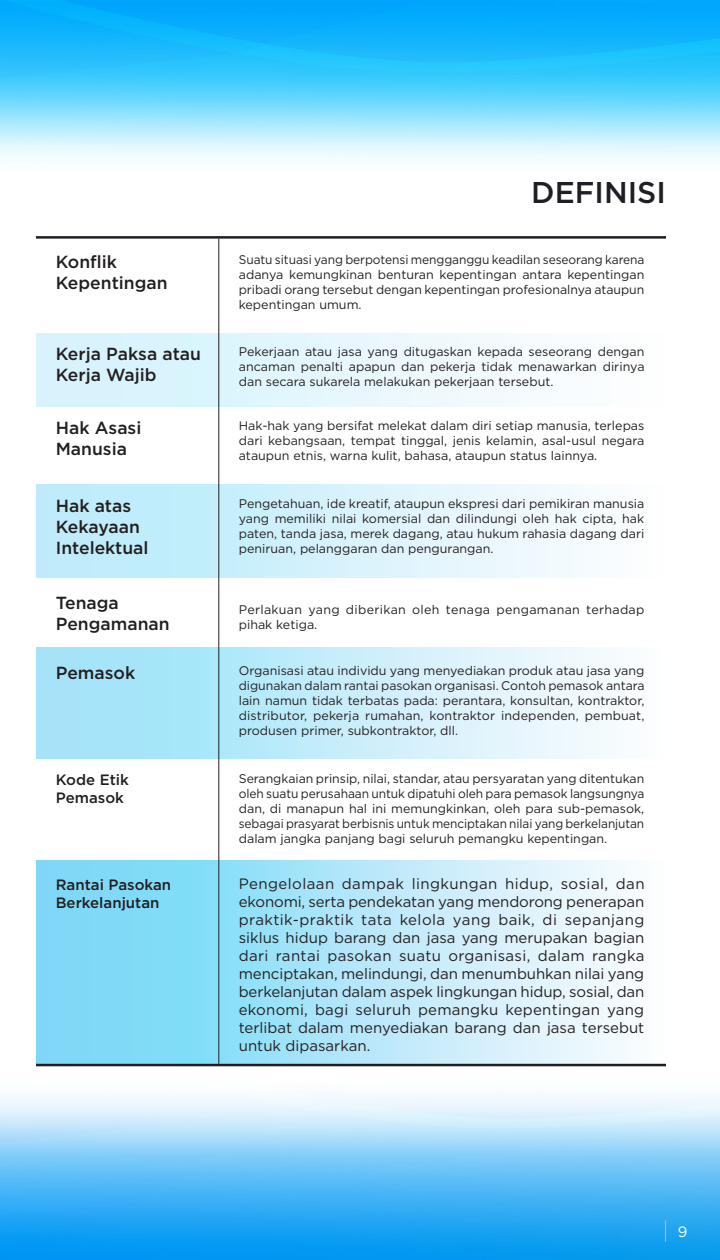
<style>
.page{position:relative;width:720px;height:1260px;background:#fff}
.page>*{position:absolute;margin:0;border:0;box-sizing:border-box;transform-origin:0 0}
.t1{font:500 30px "Gotham";color:#201e24}
.t2{font:500 17.5px/21px "Gotham";color:#231f20}
.t3{font:15px/18px "Gotham";color:#231f20;text-align:justify}
.t4{font:500 15px/18px "Gotham";color:#231f20}
.t5{font:15px "Gotham";color:#fff}
.t6{font:12.5px/15px "Gotham";color:#231f20;text-align:justify}
.t7{font:12.5px/15px "Gotham";color:#231f20;text-align:justify;scale:.96 1}
.t8{font:12.5px/15px "Gotham";letter-spacing:.025em;color:#231f20}
</style>
<div class="page">
<div style="left:36px;top:334px;width:630px;height:72px;background:linear-gradient(to right,#d2f2fc,#fefefe)"></div>
<svg style="left:0;top:0;width:720px;height:148px"></svg>
<svg style="left:0;top:1101px;width:720px;height:159px"></svg>
<div style="left:36px;top:485px;width:630px;height:93px;background:linear-gradient(to right,#b5e9fa,#fdfdfe)"></div>
<div style="left:36px;top:648px;width:630px;height:110px;background:linear-gradient(to right,#97e1f9,#fdfcfe)"></div>
<svg style="left:36px;top:860px;width:630px;height:204px"></svg>
<hr style="left:36px;top:236px;width:630px;height:3px;background:#201e24">
<hr style="left:36px;top:1064px;width:630px;height:2px;background:#201e24">
<hr style="left:218px;top:239px;width:1px;height:825px;background:#201e24">
<svg style="left:665px;top:1221px;width:1px;height:21px"></svg>
<h2 class="t2" style="left:56px;top:251px;width:113px">Konflik<br>Kepentingan</h2>
<h2 class="t2" style="left:56px;top:343px;width:147px">Kerja Paksa atau<br>Kerja Wajib</h2>
<h2 class="t2" style="left:56px;top:417px;width:87px">Hak Asasi<br>Manusia</h2>
<h2 class="t2" style="left:56px;top:495px;width:94px">Hak atas<br>Kekayaan<br>Intelektual</h2>
<h2 class="t2" style="left:56px;top:592px;width:115px">Tenaga<br>Pengamanan</h2>
<h2 class="t2" style="left:56px;top:662px;width:81px">Pemasok</h2>
<p class="t4" style="left:56px;top:771px;width:75px">Kode Etik<br>Pemasok</p>
<p class="t4" style="left:56px;top:875px;width:117px">Rantai Pasokan<br>Berkelanjutan</p>
<h1 class="t1" style="left:531px;top:173px;width:136px">DEFINISI</h1>
<p class="t7" style="left:239px;top:251px;width:424px">Suatu situasi yang berpotensi mengganggu keadilan seseorang karena adanya kemungkinan benturan kepentingan antara kepentingan pribadi orang tersebut dengan kepentingan profesionalnya ataupun kepentingan umum.</p>
<p class="t6" style="left:239px;top:344px;width:407px">Pekerjaan atau jasa yang ditugaskan kepada seseorang dengan ancaman penalti apapun dan pekerja tidak menawarkan dirinya dan secara sukarela melakukan pekerjaan tersebut.</p>
<p class="t6" style="left:239px;top:418px;width:407px">Hak-hak yang bersifat melekat dalam diri setiap manusia, terlepas dari kebangsaan, tempat tinggal, jenis kelamin, asal-usul negara ataupun etnis, warna kulit, bahasa, ataupun status lainnya.</p>
<p class="t6" style="left:239px;top:495px;width:407px">Pengetahuan, ide kreatif, ataupun ekspresi dari pemikiran manusia yang memiliki nilai komersial dan dilindungi oleh hak cipta, hak paten, tanda jasa, merek dagang, atau hukum rahasia dagang dari peniruan, pelanggaran dan pengurangan.</p>
<p class="t8" style="left:239px;top:601px;width:407px">Perlakuan yang diberikan oleh tenaga pengamanan terhadap pihak ketiga.</p>
<p class="t6" style="left:239px;top:662px;width:407px">Organisasi atau individu yang menyediakan produk atau jasa yang digunakan dalam rantai pasokan organisasi. Contoh pemasok antara lain namun tidak terbatas pada: perantara, konsultan, kontraktor, distributor, pekerja rumahan, kontraktor independen, pembuat, produsen primer, subkontraktor, dll.</p>
<p class="t6" style="left:239px;top:771px;width:407px">Serangkaian prinsip, nilai, standar, atau persyaratan yang ditentukan oleh suatu perusahaan untuk dipatuhi oleh para pemasok langsungnya dan, di manapun hal ini memungkinkan, oleh para sub-pemasok, sebagai prasyarat berbisnis untuk menciptakan nilai yang berkelanjutan dalam jangka panjang bagi seluruh pemangku kepentingan.</p>
<p class="t3" style="left:239px;top:874px;width:407px">Pengelolaan dampak lingkungan hidup, sosial, dan ekonomi, serta pendekatan yang mendorong penerapan praktik-praktik tata kelola yang baik, di sepanjang siklus hidup barang dan jasa yang merupakan bagian dari rantai pasokan suatu organisasi, dalam rangka menciptakan, melindungi, dan menumbuhkan nilai yang berkelanjutan dalam aspek lingkungan hidup, sosial, dan ekonomi, bagi seluruh pemangku kepentingan yang terlibat dalam menyediakan barang dan jasa tersebut untuk dipasarkan.</p>
<p class="t5" style="left:678px;top:1222px;width:11px">9</p>
</div>
